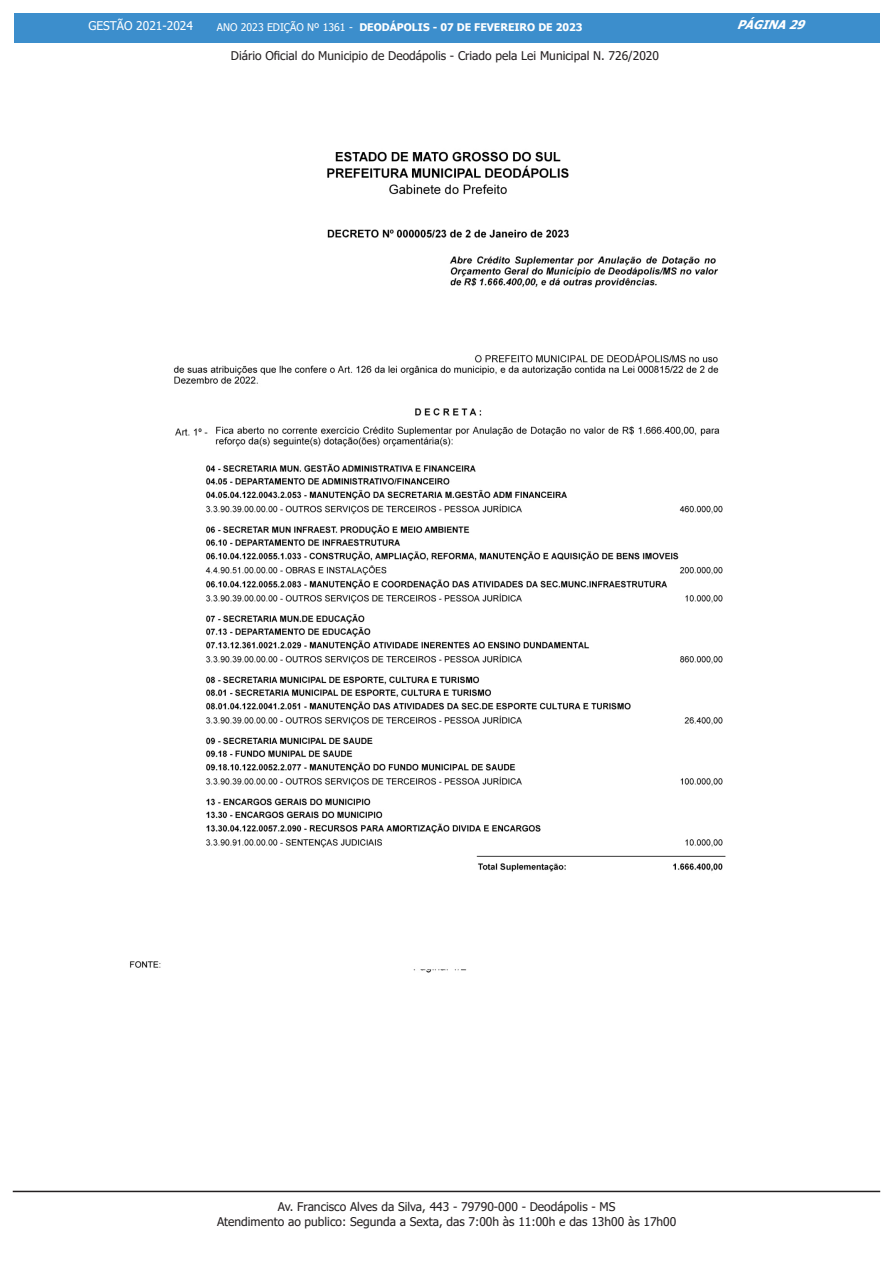
<style>
.page{position:relative;width:893px;height:1263px;background:#fff}
.page>*{position:absolute;margin:0;border:0;box-sizing:border-box;transform-origin:0 0}
.t1{font:12px/14.4px "Tahoma";color:#231f20;text-align:center}
.t2{font:12px "Tahoma";color:#fff}
.t3{font:italic 700 12px "Tahoma";color:#fff}
.t4{font:700 10.5px "Tahoma";color:#fff}
.s1{font-weight:400}
</style>
<div class="page">
<div style="left:14px;top:14px;width:865px;height:29px;background:#3c8ecc"></div>
<hr style="left:13px;top:1191px;width:867px;height:1px;background:#231f20">
<img style="left:130px;top:151px;width:596px;height:822px">
<p class="t2" style="left:88px;top:18px;width:106px">GESTÃO 2021-2024</p>
<p class="t4" style="left:217px;top:20px;width:367px"><span class="s1">ANO 2023 EDIÇÃO Nº 1361 -</span> DEODÁPOLIS - 07 DE FEVEREIRO DE 2023</p>
<p class="t3" style="left:737px;top:16px;width:75px">PÁGINA29</p>
<p class="t1" style="left:231px;top:49px;width:430px">Diário Oficial do Municipio de Deodápolis - Criado pela Lei Municipal N. 726/2020</p>
<p class="t1" style="left:217px;top:1200px;width:461px">Av. Francisco Alves da Silva, 443 - 79790-000 - Deodápolis - MS<br>Atendimento ao publico: Segunda a Sexta, das 7:00h às 11:00h e das 13h00 às 17h00</p>
</div>
